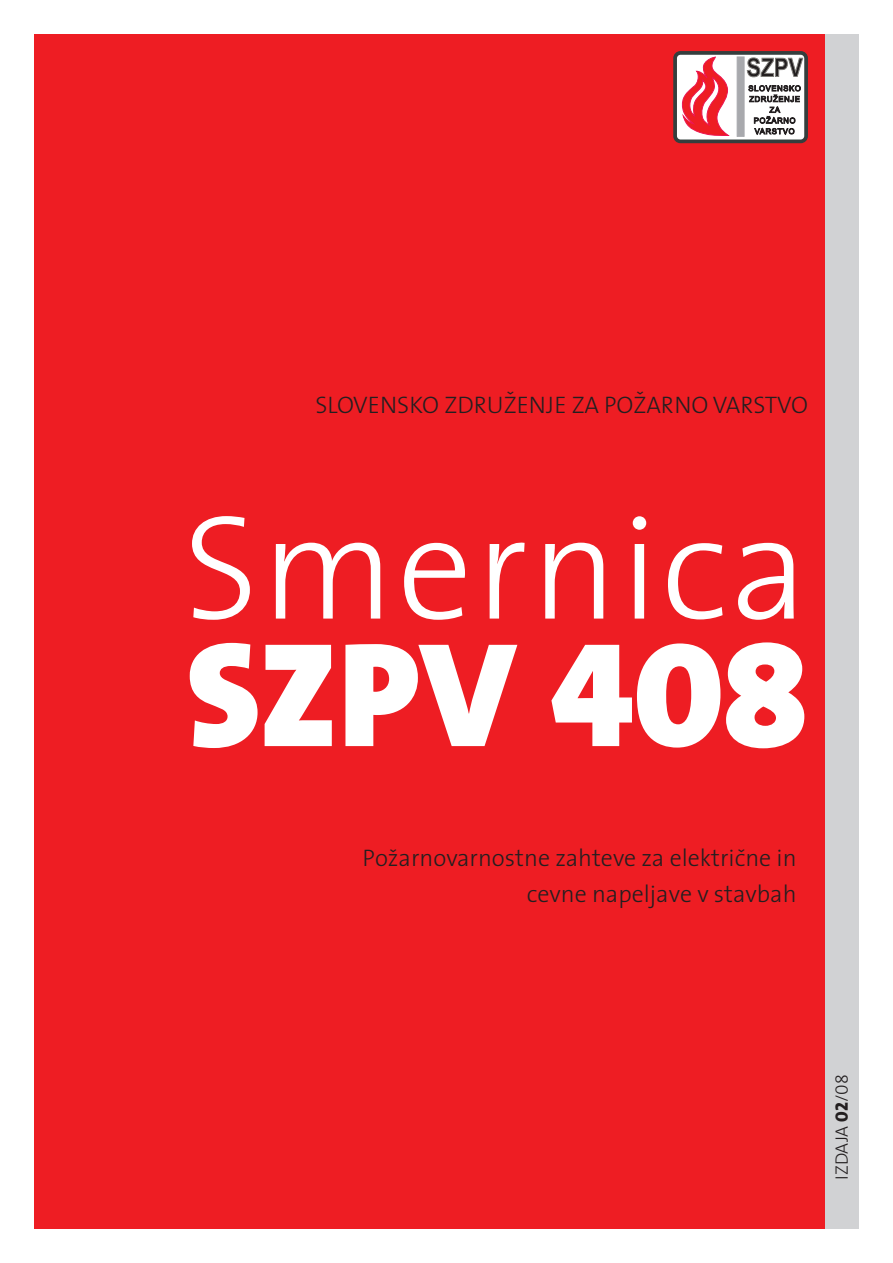
<style>
.page{position:relative;width:893px;height:1263px;background:#fff}
.page>*{position:absolute;margin:0;border:0;box-sizing:border-box;transform-origin:0 0}
.t1{font:300 150px "The Sans SLO 3";letter-spacing:.015em;color:#fff}
.t2{font:900 150px "The Sans SLO 9";color:#fff}
.t3{font:300 24px/36px "The Sans SLO 3";color:#231f20;text-align:right}
.t4{font:300 18px "The Sans SLO 3";color:#231f20}
.s1{font-family:"The Sans SLO 8";font-weight:800}
</style>
<div class="page">
<div style="left:825px;top:34px;width:34px;height:1195px;background:#d1d2d4"></div>
<div style="left:34px;top:34px;width:791px;height:1195px;background:#ee1d23"></div>
<div style="left:675px;top:53px;width:131px;height:88px;background:#fff;border-radius:5px"></div>
<div style="left:673px;top:51px;width:135px;height:92px;border:4px solid #353e3d;border-radius:5px"></div>
<div style="left:737px;top:57px;width:7px;height:79px;background:#a8a9ad"></div>
<svg style="left:747px;top:58px;width:56px;height:19px"></svg>
<svg style="left:749px;top:85px;width:51px;height:49px"></svg>
<svg style="left:682px;top:56px;width:47px;height:80px"></svg>
<p class="t3" style="left:316px;top:386px;width:494px">SLOVENSKO ZDRUŽENJE ZA POŽARNO VARSTVO</p>
<h1 class="t1" style="left:183px;top:444px;width:626px">Smernica</h1>
<h1 class="t2" style="left:186px;top:568px;width:623px">SZPV 408</h1>
<p class="t3" style="left:363px;top:839px;width:436px">Požarnovarnostne zahteve za električne in cevne napeljave v stavbah</p>
<p class="t4" style="left:827px;top:1179px;width:107px;rotate:-90deg">IZDAJA <span class="s1">02</span>/08</p>
</div>
